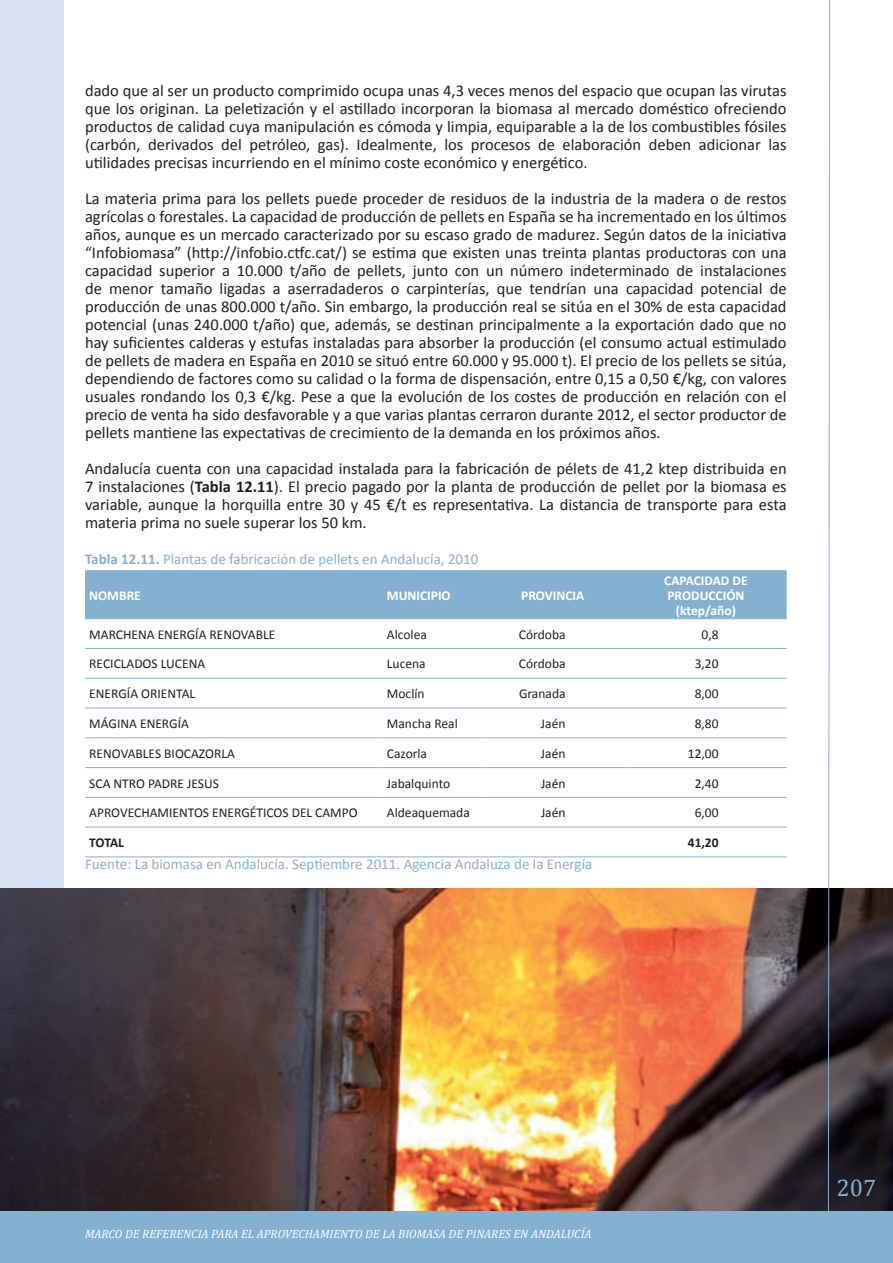
<style>
.page{position:relative;width:893px;height:1263px;background:#fff}
.page>*{position:absolute;margin:0;border:0;box-sizing:border-box;transform-origin:0 0}
.t1{font:24px "Cambria";color:#84b0d1}
.Texto_independiente{font:16.5px/18px "Calibri";color:#231f20;text-align:justify}
.t2{font:15px "Calibri";color:#84b0d1}
.t3{font:13.5px "Calibri";color:#231f20}
.t4{font:700 13.5px/15px "Calibri";color:#fff}
.t5{font:700 13.5px "Calibri";letter-spacing:-.01em;color:#231f20}
.t6{font:italic 12px "Cambria";color:#fff}
.s1{font-weight:700}
</style>
<div class="page">
<div style="left:0;top:0;width:63px;height:1263px;background:#d6e3f0"></div>
<img style="left:0;top:889px;width:893px;height:322px">
<div style="left:0;top:1211px;width:893px;height:52px;background:#84b0d1"></div>
<svg style="left:828px;top:0;width:2px;height:1211px;background:#a5bacb"></svg>
<div style="left:85px;top:570px;width:702px;height:48px;background:#84b0d1"></div>
<hr style="left:85px;top:618px;width:298px;height:1px;background:#84b0d1">
<hr style="left:383px;top:618px;width:97px;height:1px;background:#84b0d1">
<hr style="left:480px;top:618px;width:145px;height:1px;background:#84b0d1">
<hr style="left:625px;top:618px;width:162px;height:1px;background:#84b0d1">
<hr style="left:85px;top:648px;width:298px;height:1px;background:#84b0d1">
<hr style="left:383px;top:648px;width:97px;height:1px;background:#84b0d1">
<hr style="left:480px;top:648px;width:145px;height:1px;background:#84b0d1">
<hr style="left:625px;top:648px;width:162px;height:1px;background:#84b0d1">
<hr style="left:85px;top:678px;width:298px;height:1px;background:#84b0d1">
<hr style="left:383px;top:678px;width:97px;height:1px;background:#84b0d1">
<hr style="left:480px;top:678px;width:145px;height:1px;background:#84b0d1">
<hr style="left:625px;top:678px;width:162px;height:1px;background:#84b0d1">
<hr style="left:85px;top:708px;width:298px;height:1px;background:#84b0d1">
<hr style="left:383px;top:708px;width:97px;height:1px;background:#84b0d1">
<hr style="left:480px;top:708px;width:145px;height:1px;background:#84b0d1">
<hr style="left:625px;top:708px;width:162px;height:1px;background:#84b0d1">
<hr style="left:85px;top:737px;width:298px;height:1px;background:#84b0d1">
<hr style="left:383px;top:737px;width:97px;height:1px;background:#84b0d1">
<hr style="left:480px;top:737px;width:145px;height:1px;background:#84b0d1">
<hr style="left:625px;top:737px;width:162px;height:1px;background:#84b0d1">
<hr style="left:85px;top:767px;width:298px;height:1px;background:#84b0d1">
<hr style="left:383px;top:767px;width:97px;height:1px;background:#84b0d1">
<hr style="left:480px;top:767px;width:145px;height:1px;background:#84b0d1">
<hr style="left:625px;top:767px;width:162px;height:1px;background:#84b0d1">
<hr style="left:85px;top:797px;width:298px;height:1px;background:#84b0d1">
<hr style="left:383px;top:797px;width:97px;height:1px;background:#84b0d1">
<hr style="left:480px;top:797px;width:145px;height:1px;background:#84b0d1">
<hr style="left:625px;top:797px;width:162px;height:1px;background:#84b0d1">
<hr style="left:85px;top:827px;width:298px;height:1px;background:#84b0d1">
<hr style="left:383px;top:827px;width:97px;height:1px;background:#84b0d1">
<hr style="left:480px;top:827px;width:145px;height:1px;background:#84b0d1">
<hr style="left:625px;top:827px;width:162px;height:1px;background:#84b0d1">
<hr style="left:85px;top:856px;width:298px;height:1px;background:#84b0d1">
<hr style="left:383px;top:856px;width:97px;height:1px;background:#84b0d1">
<hr style="left:480px;top:856px;width:145px;height:1px;background:#84b0d1">
<hr style="left:625px;top:856px;width:162px;height:1px;background:#84b0d1">
<p class="Texto_independiente" style="left:85px;top:82px;width:703px">dado que al ser un producto comprimido ocupa unas 4,3 veces menos del espacio que ocupan las virutas que los originan. La peletización y el astillado incorporan la biomasa al mercado doméstico ofreciendo productos de calidad cuya manipulación es cómoda y limpia, equiparable a la de los combustibles fósiles (carbón, derivados del petróleo, gas). Idealmente, los procesos de elaboración deben adicionar las utilidades precisas incurriendo en el mínimo coste económico y energético.</p>
<p class="Texto_independiente" style="left:85px;top:190px;width:703px">La materia prima para los pellets puede proceder de residuos de la industria de la madera o de restos agrícolas o forestales. La capacidad de producción de pellets en España se ha incrementado en los últimos años, aunque es un mercado caracterizado por su escaso grado de madurez. Según datos de la iniciativa “Infobiomasa” (http://infobio.ctfc.cat/) se estima que existen unas treinta plantas productoras con una capacidad superior a 10.000 t/año de pellets, junto con un número indeterminado de instalaciones de menor tamaño ligadas a aserradaderos o carpinterías, que tendrían una capacidad potencial de producción de unas 800.000 t/año. Sin embargo, la producción real se sitúa en el 30% de esta capacidad potencial (unas 240.000 t/año) que, además, se destinan principalmente a la exportación dado que no hay suficientes calderas y estufas instaladas para absorber la producción (el consumo actual estimulado de pellets de madera en España en 2010 se situó entre 60.000 y 95.000 t). El precio de los pellets se sitúa, dependiendo de factores como su calidad o la forma de dispensación, entre 0,15 a 0,50 €/kg, con valores usuales rondando los 0,3 €/kg. Pese a que la evolución de los costes de producción en relación con el precio de venta ha sido desfavorable y a que varias plantas cerraron durante 2012, el sector productor de pellets mantiene las expectativas de crecimiento de la demanda en los próximos años.</p>
<p class="Texto_independiente" style="left:85px;top:460px;width:703px">Andalucía cuenta con una capacidad instalada para la fabricación de pélets de 41,2 ktep distribuida en 7 instalaciones (<span class="s1">Tabla 12.11</span>). El precio pagado por la planta de producción de pellet por la biomasa es variable, aunque la horquilla entre 30 y 45 €/t es representativa. La distancia de transporte para esta materia prima no suele superar los 50 km.</p>
<p class="t2" style="left:85px;top:550px;width:395px"><span class="s1">Tabla 12.11.</span> Plantas de fabricación de pellets en Andalucía, 2010</p>
<p class="t4" style="left:89px;top:587px;width:53px">NOMBRE</p>
<p class="t4" style="left:387px;top:587px;width:65px">MUNICIPIO</p>
<p class="t4" style="left:521px;top:587px;width:64px">PROVINCIA</p>
<p class="t4" style="left:664px;top:572px;width:85px">CAPACIDAD DE<br>PRODUCCIÓN</p>
<p class="t4" style="left:676px;top:602px;width:62px">(ktep/año)</p>
<p class="t3" style="left:89px;top:626px;width:188px">MARCHENA ENERGÍA RENOVABLE</p>
<p class="t3" style="left:387px;top:626px;width:41px">Alcolea</p>
<p class="t3" style="left:519px;top:626px;width:48px">Córdoba</p>
<p class="t3" style="left:702px;top:626px;width:19px">0,8</p>
<p class="t3" style="left:89px;top:655px;width:117px">RECICLADOS LUCENA</p>
<p class="t3" style="left:387px;top:655px;width:40px">Lucena</p>
<p class="t3" style="left:519px;top:655px;width:48px">Córdoba</p>
<p class="t3" style="left:695px;top:655px;width:25px">3,20</p>
<p class="t3" style="left:89px;top:685px;width:107px">ENERGÍA ORIENTAL</p>
<p class="t3" style="left:387px;top:685px;width:39px">Moclín</p>
<p class="t3" style="left:519px;top:685px;width:48px">Granada</p>
<p class="t3" style="left:695px;top:685px;width:25px">8,00</p>
<p class="t3" style="left:89px;top:715px;width:101px">MÁGINA ENERGÍA</p>
<p class="t3" style="left:387px;top:715px;width:72px">Mancha Real</p>
<p class="t3" style="left:541px;top:715px;width:26px">Jaén</p>
<p class="t3" style="left:695px;top:715px;width:25px">8,80</p>
<p class="t3" style="left:89px;top:745px;width:147px">RENOVABLES BIOCAZORLA</p>
<p class="t3" style="left:387px;top:745px;width:42px">Cazorla</p>
<p class="t3" style="left:541px;top:745px;width:26px">Jaén</p>
<p class="t3" style="left:688px;top:745px;width:32px">12,00</p>
<p class="t3" style="left:89px;top:774px;width:131px">SCA NTRO PADRE JESUS</p>
<p class="t3" style="left:387px;top:774px;width:65px">Jabalquinto</p>
<p class="t3" style="left:541px;top:774px;width:26px">Jaén</p>
<p class="t3" style="left:695px;top:774px;width:25px">2,40</p>
<p class="t3" style="left:89px;top:804px;width:270px">APROVECHAMIENTOS ENERGÉTICOS DEL CAMPO</p>
<p class="t3" style="left:387px;top:804px;width:84px">Aldeaquemada</p>
<p class="t3" style="left:541px;top:804px;width:26px">Jaén</p>
<p class="t3" style="left:695px;top:804px;width:25px">6,00</p>
<p class="t5" style="left:89px;top:834px;width:36px">TOTAL</p>
<p class="t5" style="left:688px;top:834px;width:32px">41,20</p>
<p class="t2" style="left:85px;top:855px;width:509px">Fuente: La biomasa en Andalucía. Septiembre 2011. Agencia Andaluza de la Energía</p>
<p class="t6" style="left:85px;top:1225px;width:508px">MARCO DE REFERENCIA PARA EL APROVECHAMIENTO DE LA BIOMASA DE PINARES EN ANDALUCÍA</p>
<h1 class="t1" style="left:836px;top:1173px;width:41px">207</h1>
</div>
